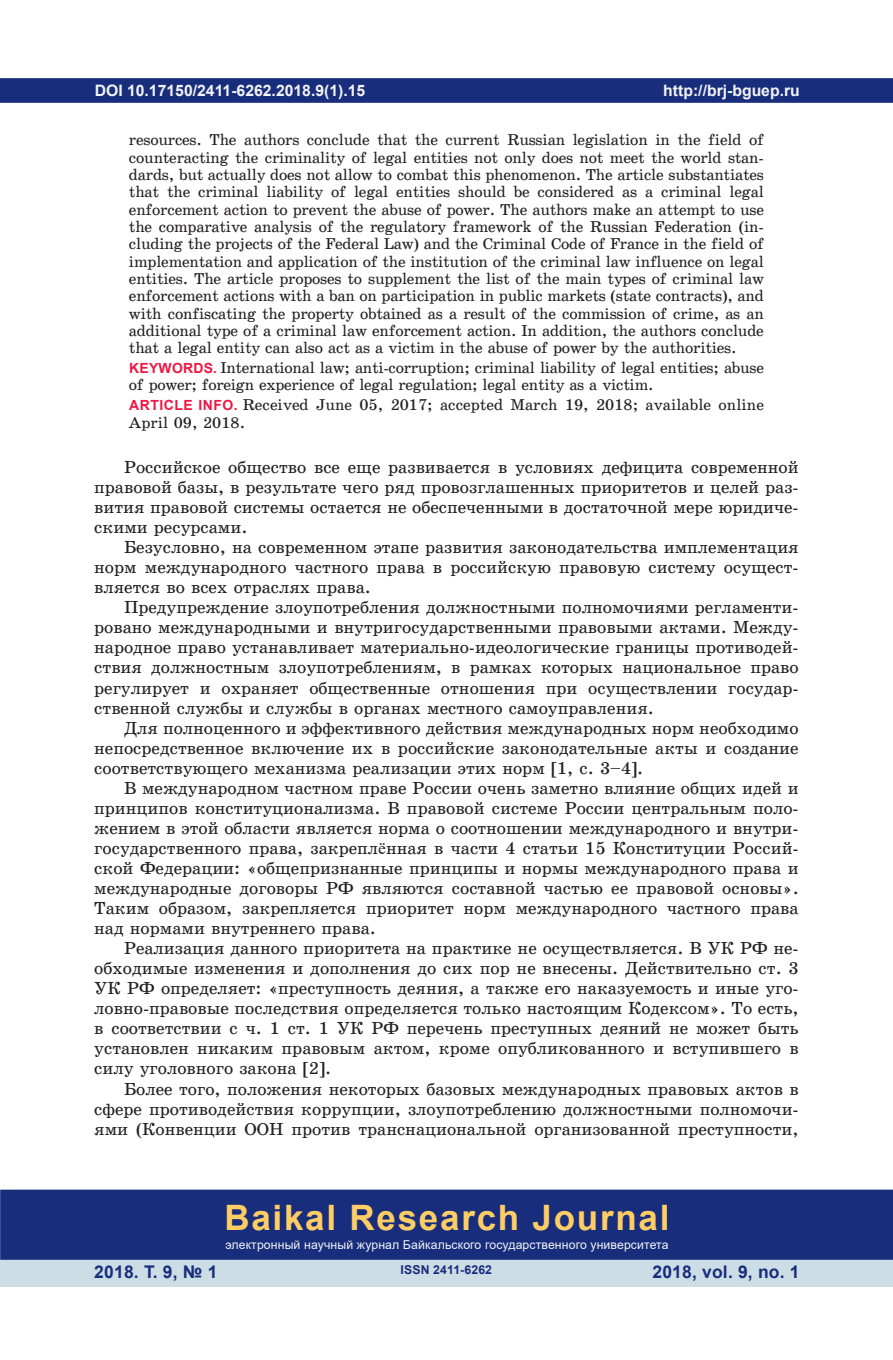
<style>
.page{position:relative;width:893px;height:1360px;background:#fff}
.page>*{position:absolute;margin:0;border:0;box-sizing:border-box;transform-origin:0 0}
.t1{font:700 35px "Arial";letter-spacing:.05em;color:#fecd64}
.t2{font:17.5px/20.1px "School Book C";color:#231f20;text-align:justify}
.t3{font:700 17.5px "Arial";letter-spacing:.01em;color:#182d7c}
.t4{font:15.75px/17.3px "School Book C";letter-spacing:-.02em;color:#231f20;text-align:justify}
.t5{font:15.75px/17.3px "School Book C";color:#231f20}
.t6{font:700 15.75px "Arial";color:#f2f3f4}
.t7{font:12.25px "Arial";letter-spacing:.01em;color:#f2f3f4}
.t8{font:700 12.25px "Arial";letter-spacing:.01em;color:#182d7c}
.s1{font-family:"Arial";font-weight:700;font-size:14px;color:#ed1845}
.s2{font-family:"Times New Roman"}
</style>
<div class="page">
<div style="left:1px;top:79px;width:891px;height:23px;background:#182d7c"></div>
<div style="left:0;top:78px;width:893px;height:25px;border:2px solid #182d7c"></div>
<div style="left:0;top:1258px;width:893px;height:28px;background:#cddde6"></div>
<div style="left:1px;top:1190px;width:891px;height:68px;background:#182d7c"></div>
<div style="left:0;top:1189px;width:893px;height:70px;border:2px solid #182d7c"></div>
<p class="t6" style="left:95px;top:79px;width:272px">DOI 10.17150/2411-6262.2018.9(1).15</p>
<p class="t4" style="left:129px;top:131px;width:637px">resources. The authors conclude that the current Russian legislation in the field of counteracting the criminality of legal entities not only does not meet the world stan&shy;dards, but actually does not allow to combat this phenomenon. The article substantiates that the criminal liability of legal entities should be considered as a criminal legal enforcement action to prevent the abuse of power. The authors make an attempt to use the comparative analysis of the regulatory framework of the Russian Federation (in&shy;cluding the projects of the Federal Law) and the Criminal Code of France in the field of implementation and application of the institution of the criminal law influence on legal entities. The article proposes to supplement the list of the main types of criminal law enforcement actions with a ban on participation in public markets (state contracts), and with confiscating the property obtained as a result of the commission of crime, as an additional type of a criminal law enforcement action. In addition, the authors conclude that a legal entity can also act as a victim in the abuse of power by the authorities.</p>
<p class="t4" style="left:129px;top:359px;width:636px"><span class="s1">KEYWORDS.</span> International law; anti-corruption; criminal liability of legal entities; abuse of power; foreign experience of legal regulation; legal entity as a victim.</p>
<p class="t5" style="left:129px;top:396px;width:636px"><span class="s1">ARTICLE INFO.</span> Received June 05, 2017; accepted March 19, 2018; available online<br>April 09, 2018.</p>
<p class="t2" style="left:94px;top:457px;width:706px;text-indent:30px">Российское общество все еще развивается в условиях дефицита современной правовой базы, в результате чего ряд провозглашенных приоритетов и целей раз&shy;вития правовой системы остается не обеспеченными в достаточной мере юридиче&shy;скими ресурсами.</p>
<p class="t2" style="left:94px;top:537px;width:706px;text-indent:30px">Безусловно, на современном этапе развития законодательства имплементация норм международного частного права в российскую правовую систему осущест&shy;вляется во всех отраслях права.</p>
<p class="t2" style="left:94px;top:597px;width:706px;text-indent:30px">Предупреждение злоупотребления должностными полномочиями регламенти&shy;ровано международными и внутригосударственными правовыми актами. Между&shy;народное право устанавливает материально-идеологические границы противодей&shy;ствия должностным злоупотреблениям, в рамках которых национальное право регулирует и охраняет общественные отношения при осуществлении государ&shy;ственной службы и службы в органах местного самоуправления.</p>
<p class="t2" style="left:94px;top:717px;width:706px;text-indent:30px">Для полноценного и эффективного действия международных норм необходимо непосредственное включение их в российские законодательные акты и создание соответствующего механизма реализации этих норм [1, с. 3–4].</p>
<p class="t2" style="left:94px;top:778px;width:706px;text-indent:30px">В международном частном праве России очень заметно влияние общих идей и принципов конституционализма. В правовой системе России центральным поло&shy;жением в этой области является норма о соотношении международного и внутри&shy;государственного права, закрепл<span class="s2">ё</span>нная в части 4 статьи 15 Конституции Россий&shy;ской Федерации: «общепризнанные принципы и нормы международного права и международные договоры РФ являются составной частью ее правовой основы».<br>Таким образом, закрепляется приоритет норм международного частного права над нормами внутреннего права.</p>
<p class="t2" style="left:94px;top:938px;width:706px;text-indent:30px">Реализация данного приоритета на практике не осуществляется. В УК РФ не&shy;обходимые изменения и дополнения до сих пор не внесены. Действительно ст. 3<br>УК РФ определяет: «преступность деяния, а также его наказуемость и иные уго&shy;ловно-правовые последствия определяется только настоящим Кодексом». То есть, в соответствии с ч. 1 ст. 1 УК РФ перечень преступных деяний не может быть установлен никаким правовым актом, кроме опубликованного и вступившего в силу уголовного закона [2].</p>
<p class="t2" style="left:94px;top:1078px;width:706px;text-indent:30px">Более того, положения некоторых базовых международных правовых актов в сфере противодействия коррупции, злоупотреблению должностными полномочи&shy;ями (Конвенции ООН против транснациональной организованной преступности,</p>
<p class="t6" style="left:663px;top:79px;width:138px">http://brj-bguep.ru</p>
<h1 class="t1" style="left:224px;top:1192px;width:447px">Baikal Research Journal</h1>
<p class="t7" style="left:225px;top:1236px;width:445px">электронный научный журнал Байкальского государственного университета</p>
<p class="t3" style="left:94px;top:1259px;width:125px">2018. Т. 9, № 1</p>
<p class="t3" style="left:652px;top:1259px;width:149px">2018, vol. 9, no. 1</p>
<p class="t8" style="left:401px;top:1261px;width:93px">ISSN 2411-6262</p>
</div>
